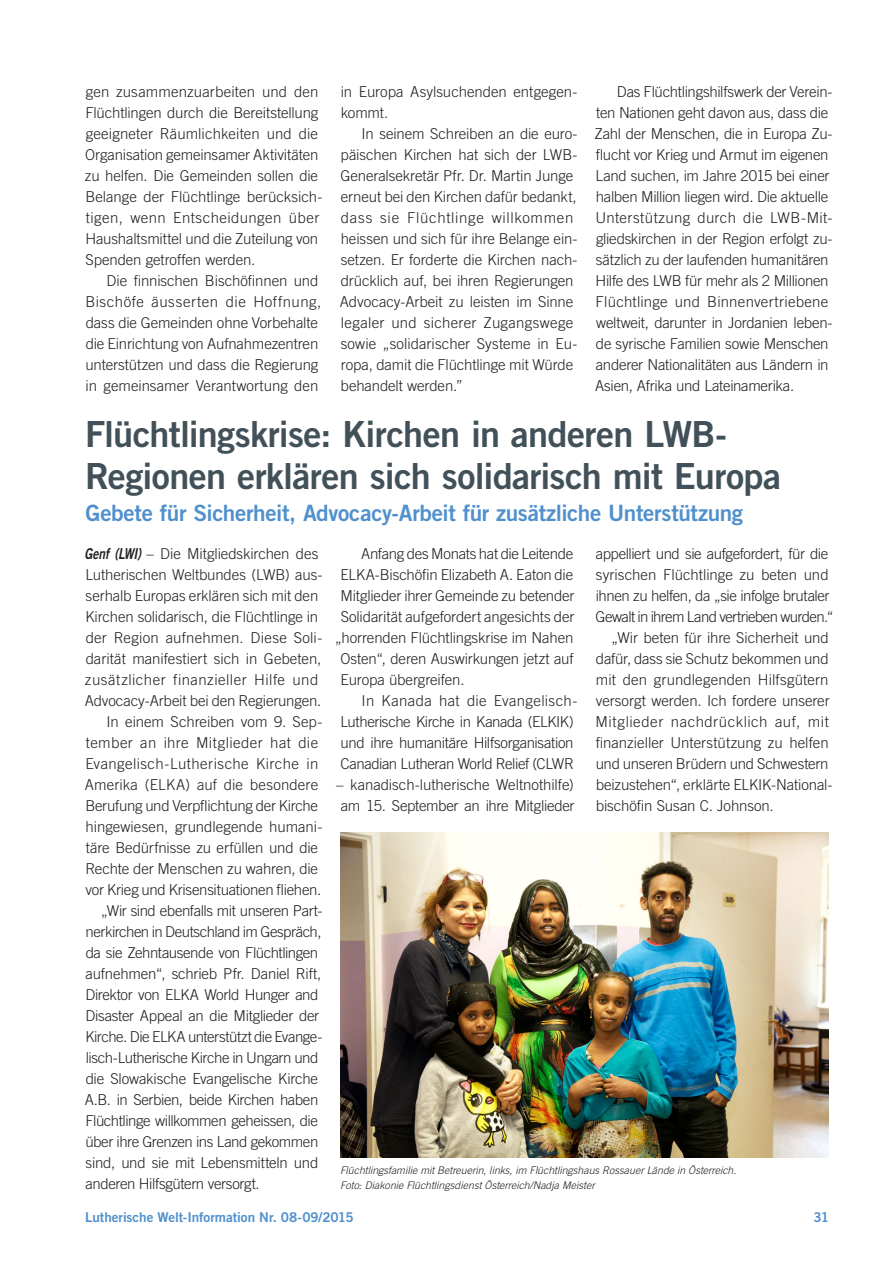
<style>
.page{position:relative;width:893px;height:1263px;background:#fff}
.page>*{position:absolute;margin:0;border:0;box-sizing:border-box;transform-origin:0 0}
.Heading_1{font:36px/42px "Trade Gothic LT Std Bd 2";letter-spacing:-.02em;color:#425159}
.Heading_2{font:22.5px "Trade Gothic LT Std Bd 2";letter-spacing:-.015em;color:#5090cc}
.Normal_first_byline{font:300 15px/21px "Trade Gothic LT Std";letter-spacing:-.01em;color:#231f20}
.Normal_first_byline-2{font:300 15px/21px "Trade Gothic LT Std";letter-spacing:-.03em;color:#231f20}
.t1{font:13.5px "Trade Gothic LT Std Bd 2";letter-spacing:-.005em;color:#5090cc}
.Captions{font:italic 300 10.5px/15px "Trade Gothic LT Std";color:#231f20}
.s1{font-family:"Trade Gothic LT Std Bd 2 Obl";font-weight:400}
</style>
<div class="page">
<img style="left:340px;top:832px;width:488px;height:325px">
<p class="Normal_first_byline" style="left:594px;top:81px;width:240px;text-indent:22px">Das Flüchtlingshilfswerk der Verein&shy;ten Nationen geht davon aus, dass die Zahl der Menschen, die in Europa Zu&shy;flucht vor Krieg und Armut im eigenen Land suchen, im Jahre 2015 bei einer halben Million liegen wird. Die aktuelle Unterstützung durch die LWB-Mit&shy;gliedskirchen in der Region erfolgt zu&shy;sätzlich zu der laufenden humanitären Hilfe des LWB für mehr als 2 Millionen Flüchtlinge und Binnenvertriebene weltweit, darunter in Jordanien leben&shy;de syrische Familien sowie Menschen anderer Nationalitäten aus Ländern in Asien, Afrika und Lateinamerika.</p>
<p class="Heading_1" style="left:85px;top:412px;width:698px">Flüchtlingskrise: Kirchen in anderen LWB-<br>Regionen erklären sich solidarisch mit Europa</p>
<p class="Heading_2" style="left:86px;top:498px;width:659px">Gebete für Sicherheit, Advocacy-Arbeit für zusätzliche Unterstützung</p>
<p class="Normal_first_byline" style="left:85px;top:543px;width:239px"><span class="s1">Genf (LWI)</span> – Die Mitgliedskirchen des Lutherischen Weltbundes (LWB) aus&shy;serhalb Europas erklären sich mit den Kirchen solidarisch, die Flüchtlinge in der Region aufnehmen. Diese Soli&shy;darität manifestiert sich in Gebeten, zusätzlicher finanzieller Hilfe und Advocacy-Arbeit bei den Regierungen.</p>
<p class="Normal_first_byline" style="left:85px;top:711px;width:239px;text-indent:22px">In einem Schreiben vom 9. Sep&shy;tember an ihre Mitglieder hat die Evangelisch-Lutherische Kirche in Amerika (ELKA) auf die besondere Berufung und Verpflichtung der Kirche hingewiesen, grundlegende humani&shy;täre Bedürfnisse zu erfüllen und die Rechte der Menschen zu wahren, die vor Krieg und Krisensituationen fliehen.</p>
<p class="Normal_first_byline" style="left:85px;top:900px;width:239px;text-indent:16px">„Wir sind ebenfalls mit unseren Part&shy;nerkirchen in Deutschland im Gespräch, da sie Zehntausende von Flüchtlingen aufnehmen“, schrieb Pfr. Daniel Rift, Direktor von ELKA World Hunger and Disaster Appeal an die Mitglieder der Kirche. Die ELKA unterstützt die Evange&shy;lisch-Lutherische Kirche in Ungarn und die Slowakische Evangelische Kirche A.B. in Serbien, beide Kirchen haben Flüchtlinge willkommen geheissen, die über ihre Grenzen ins Land gekommen sind, und sie mit Lebensmitteln und anderen Hilfsgütern versorgt.</p>
<p class="Normal_first_byline" style="left:85px;top:81px;width:239px">gen zusammenzuarbeiten und den Flüchtlingen durch die Bereitstellung geeigneter Räumlichkeiten und die Organisation gemeinsamer Aktivitäten zu helfen. Die Gemeinden sollen die Belange der Flüchtlinge berücksich&shy;tigen, wenn Entscheidungen über Haushaltsmittel und die Zuteilung von Spenden getroffen werden.</p>
<p class="Normal_first_byline" style="left:85px;top:270px;width:238px;text-indent:21px">Die finnischen Bischöfinnen und Bischöfe äusserten die Hoffnung, dass die Gemeinden ohne Vorbehalte die Einrichtung von Aufnahmezentren unterstützen und dass die Regierung in gemeinsamer Verantwortung den</p>
<p class="Normal_first_byline" style="left:341px;top:81px;width:238px">in Europa Asylsuchenden entgegen&shy;kommt.</p>
<p class="Normal_first_byline" style="left:340px;top:123px;width:239px;text-indent:22px">In seinem Schreiben an die euro&shy;päischen Kirchen hat sich der LWB-Generalsekretär Pfr. Dr. Martin Junge erneut bei den Kirchen dafür bedankt, dass sie Flüchtlinge willkommen heissen und sich für ihre Belange ein&shy;setzen. Er forderte die Kirchen nach&shy;drücklich auf, bei ihren Regierungen Advocacy-Arbeit zu leisten im Sinne legaler und sicherer Zugangswege sowie „solidarischer Systeme in Eu&shy;ropa, damit die Flüchtlinge mit Würde behandelt werden.”</p>
<p class="Normal_first_byline" style="left:361px;top:543px;width:214px">Anfang des Monats hat die Leitende</p>
<p class="Normal_first_byline" style="left:340px;top:564px;width:234px">ELKA-Bischöfin Elizabeth A. Eaton die</p>
<p class="Normal_first_byline" style="left:340px;top:585px;width:235px">Mitglieder ihrer Gemeinde zu betender</p>
<p class="Normal_first_byline" style="left:341px;top:606px;width:235px">Solidarität aufgefordert angesichts der</p>
<p class="Normal_first_byline" style="left:335px;top:627px;width:240px">„horrenden Flüchtlingskrise im Nahen</p>
<p class="Normal_first_byline" style="left:340px;top:648px;width:235px">Osten“, deren Auswirkungen jetzt auf</p>
<p class="Normal_first_byline" style="left:340px;top:669px;width:126px">Europa übergreifen.</p>
<p class="Normal_first_byline" style="left:340px;top:690px;width:238px;text-indent:21px">In Kanada hat die Evangelisch-Lutherische Kirche in Kanada (ELKIK) und ihre humanitäre Hilfsorganisation Canadian Lutheran World Relief (CLWR</p>
<p class="Normal_first_byline" style="left:336px;top:774px;width:240px;text-align:center">– kanadisch-lutherische Weltnothilfe) am 15. September an ihre Mitglieder</p>
<p class="Normal_first_byline-2" style="left:596px;top:543px;width:239px">appelliert und sie aufgefordert, für die syrischen Flüchtlinge zu beten und ihnen zu helfen, da „sie infolge brutaler Gewalt in ihrem Land vertrieben wurden.“</p>
<p class="Normal_first_byline" style="left:596px;top:627px;width:238px;text-indent:16px">„Wir beten für ihre Sicherheit und dafür, dass sie Schutz bekommen und mit den grundlegenden Hilfsgütern versorgt werden. Ich fordere unserer Mitglieder nachdrücklich auf, mit finanzieller Unterstützung zu helfen und unseren Brüdern und Schwestern beizustehen“, erklärte ELKIK-National&shy;bischöfin Susan C. Johnson.</p>
<p class="Captions" style="left:340px;top:1163px;width:398px">Flüchtlingsfamilie mit Betreuerin, links, im Flüchtlingshaus Rossauer Lände in Österreich.<br>Foto: Diakonie Flüchtlingsdienst Österreich/Nadja Meister</p>
<p class="t1" style="left:85px;top:1208px;width:270px">Lutherische Welt-Information Nr. 08-09/2015</p>
<p class="t1" style="left:814px;top:1208px;width:17px">31</p>
</div>
